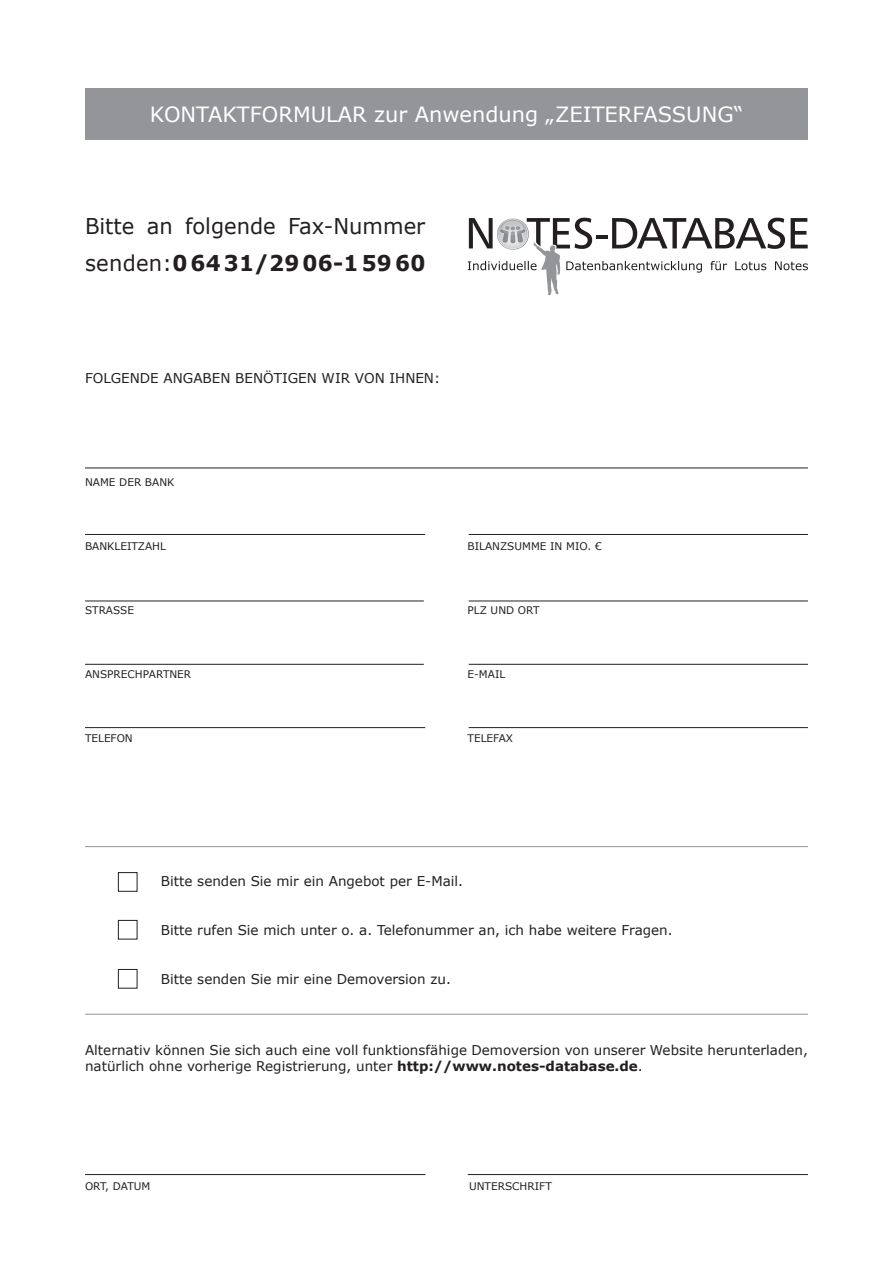
<style>
.page{position:relative;width:893px;height:1263px;background:#fff}
.page>*{position:absolute;margin:0;border:0;box-sizing:border-box;transform-origin:0 0}
.t1{font:21.75px/36.8px "Verdana";color:#231f20}
.t2{font:21px "Verdana";color:#fff}
.t3{font:13.5px/16.2px "Verdana";color:#231f20}
.t4{font:10.5px "Verdana";color:#231f20}
.s1{font-weight:700}
</style>
<div class="page">
<svg style="left:468px;top:218px;width:340px;height:77px"></svg>
<div style="left:85px;top:88px;width:723px;height:51px;background:#939598"></div>
<hr style="left:85px;top:1174px;width:340px;height:1px;background:#231f20">
<hr style="left:468px;top:1174px;width:340px;height:1px;background:#231f20">
<hr style="left:85px;top:468px;width:723px;height:1px;background:#231f20">
<hr style="left:85px;top:534px;width:340px;height:1px;background:#231f20">
<hr style="left:469px;top:534px;width:339px;height:1px;background:#231f20">
<hr style="left:85px;top:601px;width:339px;height:1px;background:#231f20">
<hr style="left:469px;top:601px;width:339px;height:1px;background:#231f20">
<hr style="left:85px;top:664px;width:339px;height:1px;background:#231f20">
<hr style="left:469px;top:664px;width:339px;height:1px;background:#231f20">
<hr style="left:85px;top:727px;width:340px;height:1px;background:#231f20">
<hr style="left:469px;top:727px;width:339px;height:1px;background:#231f20">
<hr style="left:85px;top:846px;width:723px;height:1px;background:#939598">
<hr style="left:85px;top:1014px;width:723px;height:1px;background:#939598">
<div style="left:118px;top:872px;width:19px;height:20px;border:1px solid #231f20"></div>
<div style="left:118px;top:920px;width:19px;height:19px;border:1px solid #231f20"></div>
<div style="left:118px;top:969px;width:19px;height:19px;border:1px solid #231f20"></div>
<h2 class="t2" style="left:150px;top:100px;width:595px">KONTAKTFORMULAR zur Anwendung „ZEITERFASSUNG“</h2>
<h1 class="t1" style="left:85px;top:208px;width:342px">Bitte an folgende Fax-Nummer senden:<span class="s1">0 64 31/29 06-1 59 60</span></h1>
<p class="t3" style="left:85px;top:370px;width:357px">FOLGENDE ANGABEN BENÖTIGEN WIR VON IHNEN:</p>
<p class="t4" style="left:85px;top:475px;width:91px">NAME DER BANK</p>
<p class="t4" style="left:85px;top:539px;width:82px">BANKLEITZAHL</p>
<p class="t4" style="left:468px;top:539px;width:136px">BILANZSUMME IN MIO. €</p>
<p class="t4" style="left:85px;top:603px;width:50px">STRASSE</p>
<p class="t4" style="left:468px;top:603px;width:74px">PLZ UND ORT</p>
<p class="t4" style="left:85px;top:667px;width:108px">ANSPRECHPARTNER</p>
<p class="t4" style="left:468px;top:667px;width:39px">E-MAIL</p>
<p class="t4" style="left:85px;top:731px;width:49px">TELEFON</p>
<p class="t4" style="left:468px;top:731px;width:47px">TELEFAX</p>
<p class="t3" style="left:161px;top:873px;width:304px">Bitte senden Sie mir ein Angebot per E-Mail.</p>
<p class="t3" style="left:161px;top:922px;width:513px">Bitte rufen Sie mich unter o. a. Telefonummer an, ich habe weitere Fragen.</p>
<p class="t3" style="left:161px;top:970px;width:292px">Bitte senden Sie mir eine Demoversion zu.</p>
<p class="t3" style="left:85px;top:1042px;width:724px">Alternativ können Sie sich auch eine voll funktionsfähige Demoversion von unserer Website herunterladen, natürlich ohne vorherige Registrierung, unter <span class="s1">http://www.notes-database.de</span>.</p>
<p class="t4" style="left:85px;top:1178px;width:67px">ORT, DATUM</p>
<p class="t4" style="left:469px;top:1178px;width:84px">UNTERSCHRIFT</p>
</div>
